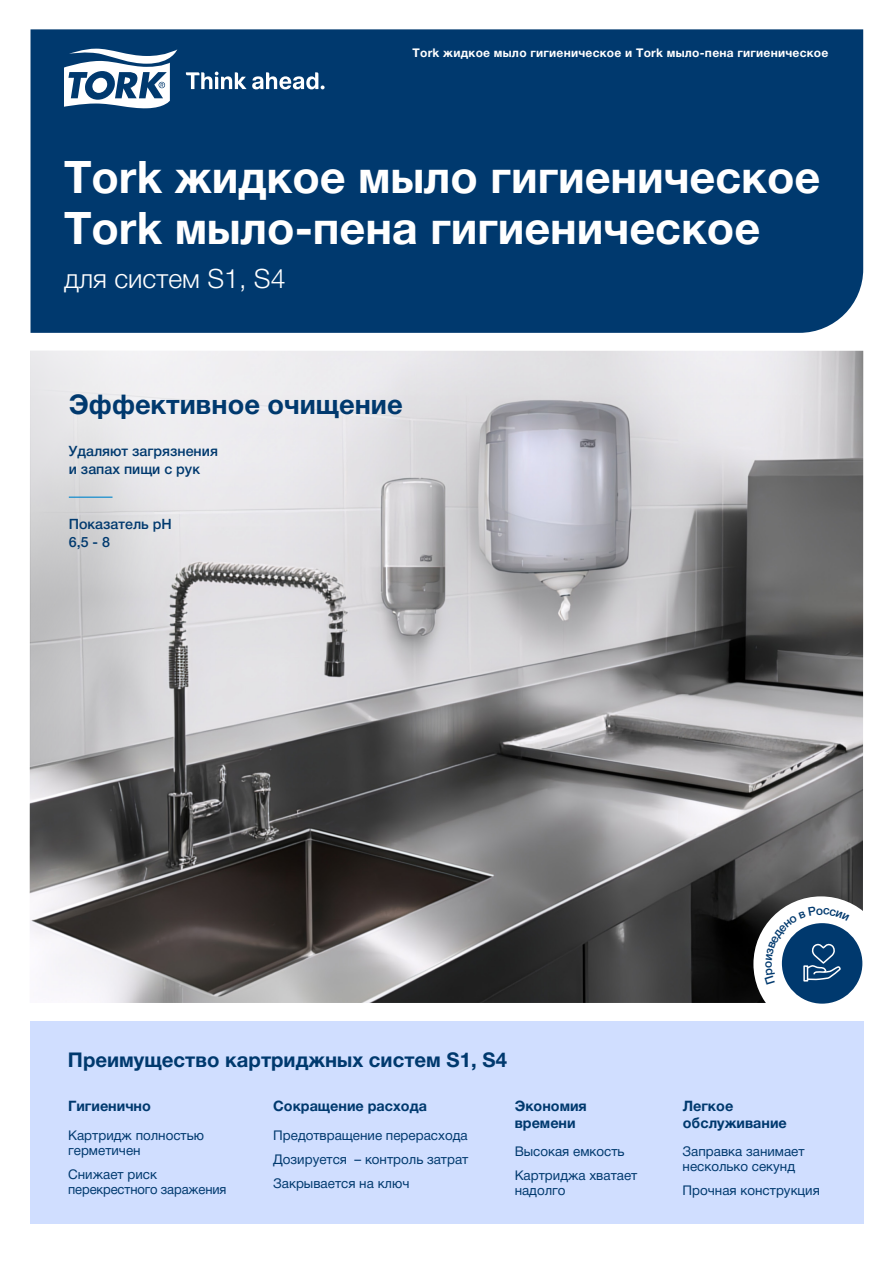
<style>
.page{position:relative;width:893px;height:1263px;background:#fff}
.page>*{position:absolute;margin:0;border:0;box-sizing:border-box;transform-origin:0 0}
.t1{font:700 45px/50.6px "Helvetica Neue Cyr";color:#fff}
.t2{font:700 27.15px "Helvetica Neue Cyr";color:#00396e}
.t3{font:300 26.7px "Helvetica Neue Cyr";color:#fff}
.t4{font:700 20.4px "Helvetica Neue Cyr";color:#00396e}
.t5{font:700 14.4px/16.5px "Helvetica Neue Cyr";color:#00396e}
.t6{font:500 14.25px/18px "Helvetica Neue Cyr";color:#00396e}
.t7{font:13.35px/24px "Helvetica Neue Cyr";color:#00396e}
.t8{font:700 12px "Helvetica Neue Cyr";letter-spacing:.02em;color:#fff}
.t9{font:500 12px "Helvetica Neue Cyr";color:#00396e}
</style>
<div class="page">
<img style="left:30px;top:351px;width:833px;height:652px">
<svg style="left:30px;top:351px;width:462px;height:449px;background:#c4c3c5"></svg>
<div style="left:31px;top:29px;width:832px;height:304px;background:#00396e"></div>
<svg style="left:64px;top:49px;width:113px;height:60px"></svg>
<svg style="left:186px;top:72px;width:139px;height:17px"></svg>
<div style="left:753px;top:896px;width:136px;height:135px;background:#fff;border-radius:50%"></div>
<div style="left:782px;top:923px;width:80px;height:81px;background:#00396e;border-radius:50%"></div>
<div style="left:30px;top:1021px;width:833px;height:203px;background:#d0deff"></div>
<hr style="left:69px;top:497px;width:44px;height:1px;background:#0084cb">
<svg style="left:765px;top:906px;width:84px;height:78px"></svg>
<p class="t8" style="left:413px;top:46px;width:417px">Tork жидкое мыло гигиеническое и Tork мыло-пена гигиеническое</p>
<h1 class="t1" style="left:64px;top:152px;width:758px">Tork жидкое мыло гигиеническое<br>Tork мыло-пена гигиеническое</h1>
<h3 class="t3" style="left:64px;top:264px;width:223px">для систем S1, S4</h3>
<h2 class="t2" style="left:69px;top:390px;width:335px">Эффективное очищение</h2>
<p class="t6" style="left:69px;top:442px;width:151px">Удаляют загрязнения и запах пищи с рук</p>
<p class="t6" style="left:69px;top:515px;width:104px">Показатель pH<br>6,5 - 8</p>
<h3 class="t4" style="left:68px;top:1048px;width:441px">Преимущество картриджных систем S1, S4</h3>
<p class="t9" style="left:761px;top:968px;width:9px;rotate:-90deg">о</p>
<p class="t5" style="left:68px;top:1098px;width:84px">Гигиенично</p>
<p class="t7" style="left:68px;top:1128px;width:137px;line-height:15px">Картридж полностью герметичен</p>
<p class="t7" style="left:68px;top:1167px;width:160px;line-height:15px">Снижает риск перекрестного заражения</p>
<p class="t5" style="left:273px;top:1098px;width:155px">Сокращение расхода</p>
<p class="t5" style="left:683px;top:1098px;width:106px">Легкое обслуживание</p>
<p class="t7" style="left:515px;top:1139px;width:124px">Высокая емкость<br>Картриджа хватает</p>
<p class="t7" style="left:515px;top:1178px;width:52px">надолго</p>
<p class="t5" style="left:515px;top:1098px;width:74px">Экономия времени</p>
<p class="t7" style="left:273px;top:1123px;width:197px;text-align:justify">Предотвращение перерасхода Дозируется – контроль затрат Закрывается на ключ</p>
<p class="t7" style="left:683px;top:1144px;width:124px;line-height:15px">Заправка занимает несколько секунд</p>
<p class="t7" style="left:683px;top:1178px;width:139px">Прочная конструкция</p>
</div>
